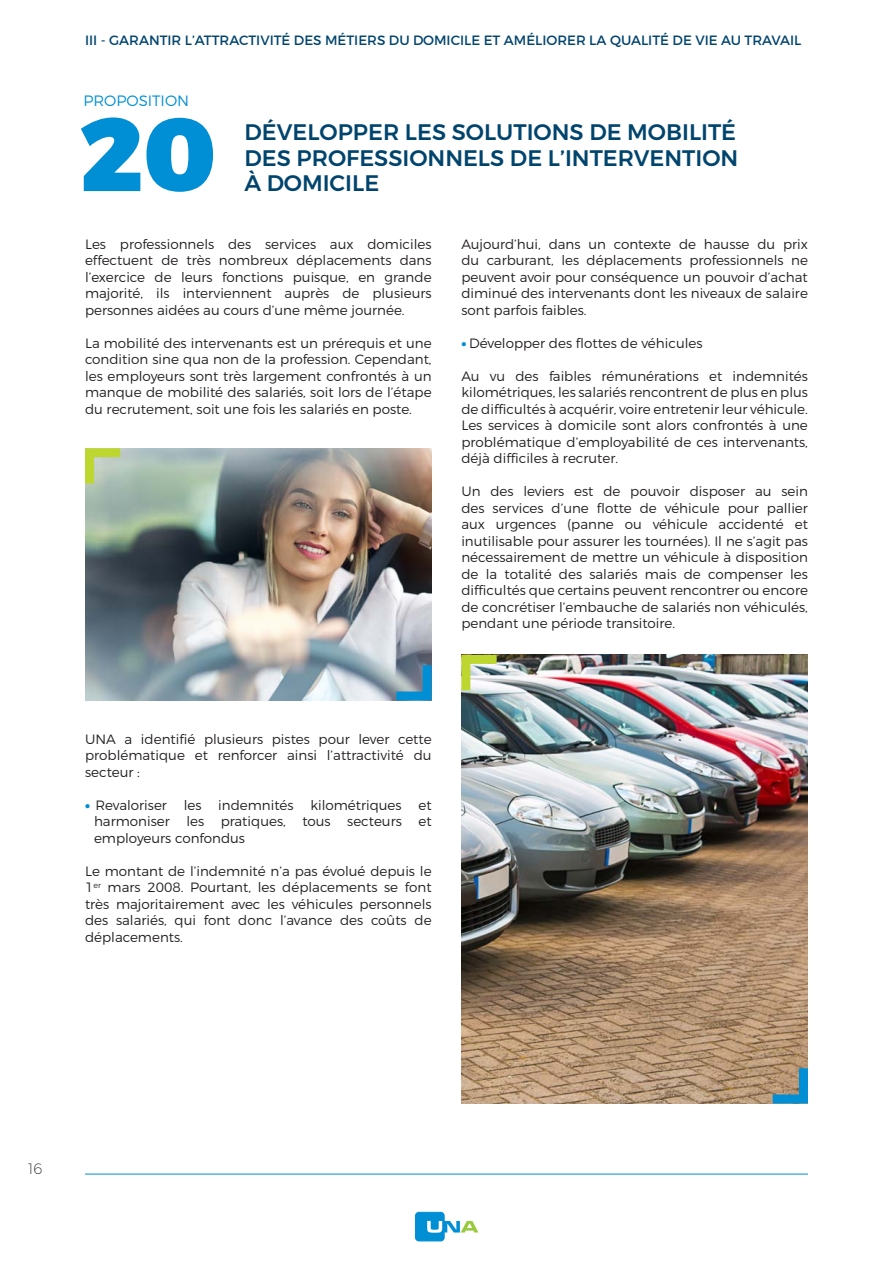
<style>
.page{position:relative;width:893px;height:1263px;background:#fff}
.page>*{position:absolute;margin:0;border:0;box-sizing:border-box;transform-origin:0 0}
.t1{font:900 103.5px "Montserrat";color:#008fd5}
.t2{font:500 22.5px "Montserrat";color:#00446d}
.t3{font:300 15px "Montserrat";color:#008fd5}
.t4{font:200 15px "Montserrat";color:#231f20}
.t5{font:300 13.5px/16.5px "Montserrat";color:#231f20;text-align:justify}
.t6{font:13.5px "Montserrat";color:#00446d}
.s1{font-weight:900;color:#008fd5}
</style>
<div class="page">
<hr style="left:85px;top:1174px;width:723px;height:1px;background:#008fd5">
<div style="left:415px;top:1212px;width:29px;height:29px;background:#008fd5;border-radius:3px"></div>
<div style="left:415px;top:1212px;width:29px;height:29px;border:1px solid #008fd5;border-radius:3px"></div>
<svg style="left:427px;top:1221px;width:51px;height:12px"></svg>
<img style="left:461px;top:655px;width:347px;height:448px">
<img style="left:85px;top:448px;width:347px;height:252px">
<svg style="left:461px;top:654px;width:45px;height:45px"></svg>
<svg style="left:85px;top:448px;width:44px;height:44px;background:#b7ca93"></svg>
<svg style="left:764px;top:1059px;width:44px;height:45px;background:#81918c"></svg>
<svg style="left:387px;top:656px;width:45px;height:45px;background:#628fab"></svg>
<p class="t6" style="left:85px;top:32px;width:718px">III - GARANTIR L’ATTRACTIVITÉ DES MÉTIERS DU DOMICILE ET AMÉLIORER LA QUALITÉ DE VIE AU TRAVAIL</p>
<p class="t3" style="left:83px;top:92px;width:107px">PROPOSITION</p>
<p class="t1" style="left:80px;top:90px;width:138px">20</p>
<p class="t2" style="left:244px;top:118px;width:493px">DÉVELOPPER LES SOLUTIONS DE MOBILITÉ</p>
<p class="t2" style="left:244px;top:144px;width:495px">DES PROFESSIONNELS DE L’INTERVENTION</p>
<p class="t2" style="left:244px;top:169px;width:136px">À DOMICILE</p>
<p class="t5" style="left:85px;top:235px;width:348px">Les professionnels des services aux domiciles effectuent de très nombreux déplacements dans l’exercice de leurs fonctions puisque, en grande majorité, ils interviennent auprès de plusieurs personnes aidées au cours d’une même journée.</p>
<p class="t5" style="left:85px;top:334px;width:348px">La mobilité des intervenants est un prérequis et une condition sine qua non de la profession. Cependant, les employeurs sont très largement confrontés à un manque de mobilité des salariés, soit lors de l’étape du recrutement, soit une fois les salariés en poste.</p>
<p class="t5" style="left:461px;top:235px;width:348px">Aujourd’hui, dans un contexte de hausse du prix du carburant, les déplacements professionnels ne peuvent avoir pour conséquence un pouvoir d’achat diminué des intervenants dont les niveaux de salaire sont parfois faibles.</p>
<p class="t5" style="left:461px;top:334px;width:243px"><span class="s1">•</span> Développer des flottes de véhicules</p>
<p class="t5" style="left:461px;top:367px;width:348px">Au vu des faibles rémunérations et indemnités kilométriques, les salariés rencontrent de plus en plus de difficultés à acquérir, voire entretenir leur véhicule.<br>Les services à domicile sont alors confrontés à une problématique d’employabilité de ces intervenants, déjà difficiles à recruter.</p>
<p class="t5" style="left:461px;top:483px;width:348px">Un des leviers est de pouvoir disposer au sein des services d’une flotte de véhicule pour pallier aux urgences (panne ou véhicule accidenté et inutilisable pour assurer les tournées). Il ne s’agit pas nécessairement de mettre un véhicule à disposition de la totalité des salariés mais de compenser les difficultés que certains peuvent rencontrer ou encore de concrétiser l’embauche de salariés non véhiculés, pendant une période transitoire.</p>
<p class="t5" style="left:85px;top:730px;width:348px">UNA a identifié plusieurs pistes pour lever cette problématique et renforcer ainsi l’attractivité du secteur :</p>
<p class="t5" style="left:94px;top:796px;width:339px;text-indent:-9px"><span class="s1">•</span> Revaloriser les indemnités kilométriques et harmoniser les pratiques, tous secteurs et employeurs confondus</p>
<p class="t5" style="left:85px;top:862px;width:348px">Le montant de l’indemnité n’a pas évolué depuis le 1<sup>er</sup> mars 2008. Pourtant, les déplacements se font très majoritairement avec les véhicules personnels des salariés, qui font donc l’avance des coûts de déplacements.</p>
<p class="t4" style="left:28px;top:1159px;width:16px">16</p>
</div>
